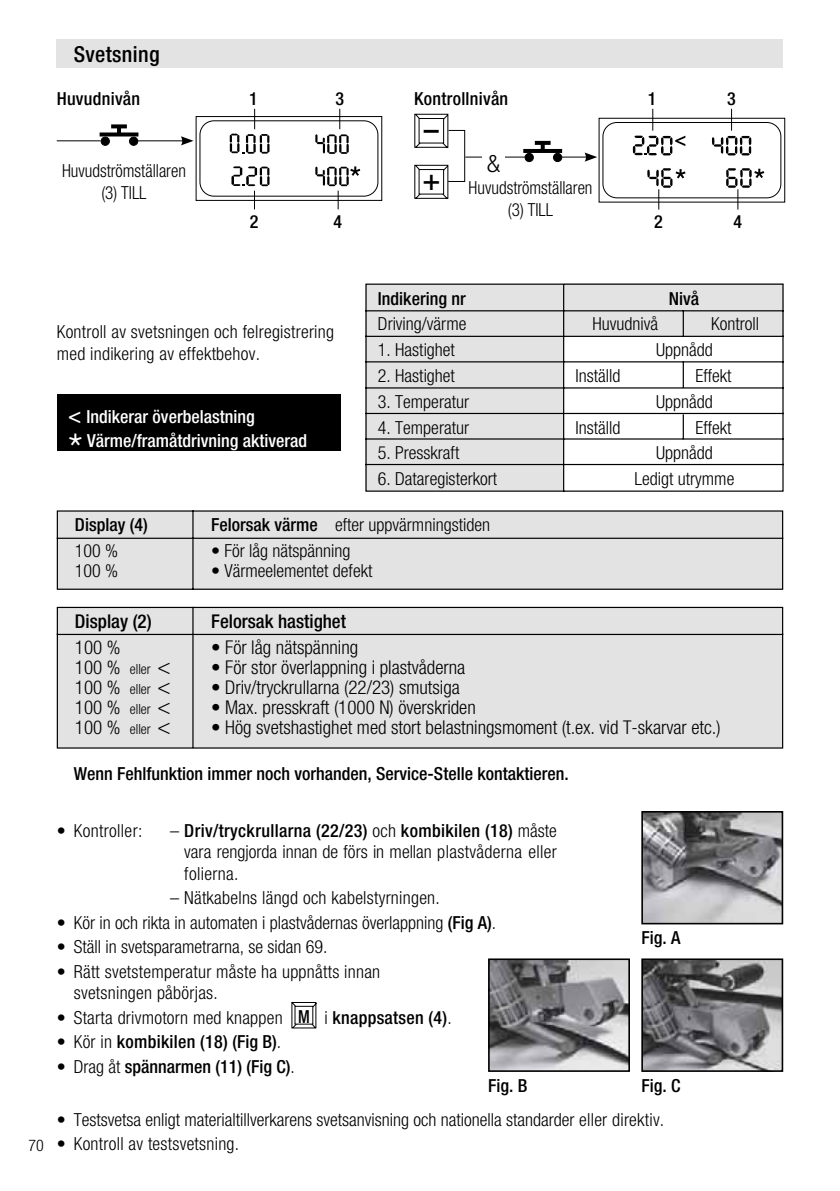
<style>
.page{position:relative;width:840px;height:1191px;background:#fff}
.page>*{position:absolute;margin:0;border:0;box-sizing:border-box;transform-origin:0 0}
.t1{font:300 condensed 44px "Helvetica Neue";color:#fff}
.t2{font:500 condensed 30px "Helvetica Neue";color:#000}
.t3{font:300 condensed 24px "Helvetica Neue";color:#000}
.t4{font:500 condensed 22px "Helvetica Neue";letter-spacing:.015em;color:#000}
.t5{font:300 condensed 19px "Helvetica Neue";color:#000}
.t6{font:500 condensed 19px "Helvetica Neue";color:#000}
.t7{font:300 condensed 18px/21.6px "Helvetica Neue";color:#000}
.t8{font:500 condensed 18px "Helvetica Neue";color:#000}
.t9{font:500 condensed 18px "Helvetica Neue";color:#fff}
.t10{font:300 condensed 18px/21.6px "Helvetica Neue";color:#000;text-align:center;scale:.95 1}
.t11{font:300 condensed 18px "Helvetica Neue";letter-spacing:.02em;color:#000}
.t12{font:500 condensed 18px "Helvetica Neue LTW1 G";color:#000;scale:.9 1}
.t13{font:300 condensed 16px "Helvetica Neue LTW1 G";color:#000}
.t14{font:300 condensed 14px "Helvetica Neue";color:#000}
.s1{font-size:22px}
.s2{font-weight:500}
.s3{font-size:19px}
.s4{font-weight:300}
</style>
<div class="page">
<svg style="left:56px;top:606px;width:728px;height:143px;background:#dcdcdc"></svg>
<svg style="left:56px;top:510px;width:728px;height:80px;background:#d8d8d8"></svg>
<hr style="left:57px;top:140px;width:43px;height:1px;background:#000">
<hr style="left:135px;top:140px;width:49px;height:1px;background:#000">
<svg style="left:99px;top:132px;width:39px;height:4px"></svg>
<svg style="left:111px;top:124px;width:16px;height:4px"></svg>
<svg style="left:117px;top:126px;width:4px;height:8px"></svg>
<div style="left:101px;top:137px;width:8px;height:8px;background:#000;border-radius:50%"></div>
<div style="left:101px;top:137px;width:9px;height:9px;border:1px solid #000;border-radius:50%"></div>
<div style="left:129px;top:137px;width:9px;height:8px;background:#000;border-radius:50%"></div>
<div style="left:129px;top:137px;width:9px;height:9px;border:1px solid #000;border-radius:50%"></div>
<svg style="left:181px;top:109px;width:201px;height:100px"></svg>
<hr style="left:465px;top:157px;width:63px;height:1px;background:#000">
<hr style="left:556px;top:157px;width:31px;height:1px;background:#000">
<svg style="left:584px;top:109px;width:200px;height:100px"></svg>
<hr style="left:523px;top:149px;width:39px;height:4px;background:#000">
<svg style="left:534px;top:141px;width:16px;height:4px"></svg>
<svg style="left:540px;top:143px;width:4px;height:6px"></svg>
<div style="left:525px;top:153px;width:8px;height:9px;background:#000;border-radius:50%"></div>
<div style="left:524px;top:153px;width:9px;height:9px;border:1px solid #000;border-radius:50%"></div>
<div style="left:553px;top:153px;width:8px;height:9px;background:#000;border-radius:50%"></div>
<div style="left:552px;top:153px;width:10px;height:9px;border:1px solid #000;border-radius:50%"></div>
<svg style="left:414px;top:164px;width:34px;height:35px"></svg>
<div style="left:419px;top:169px;width:24px;height:25px;background:#fff"></div>
<div style="left:418px;top:169px;width:26px;height:26px;border:1px solid #000"></div>
<svg style="left:414px;top:113px;width:34px;height:35px"></svg>
<div style="left:419px;top:118px;width:24px;height:25px;background:#fff"></div>
<div style="left:418px;top:118px;width:26px;height:25px;border:1px solid #000"></div>
<div style="left:482px;top:140px;width:22px;height:35px;background:#fff"></div>
<div style="left:447px;top:130px;width:18px;height:52px;border:1px solid #000"></div>
<div style="left:57px;top:40px;width:725px;height:28px;background:#e3e3e3"></div>
<div style="left:57px;top:394px;width:283px;height:57px;background:#000"></div>
<svg style="left:365px;top:283px;width:419px;height:209px"></svg>
<svg style="left:291px;top:1002px;width:26px;height:27px"></svg>
<div style="left:295px;top:1006px;width:17px;height:18px;background:#fff"></div>
<div style="left:294px;top:1005px;width:19px;height:19px;border:1px solid #000"></div>
<img style="left:644px;top:814px;width:135px;height:107px">
<div style="left:641px;top:811px;width:141px;height:113px;border:2px solid #000"></div>
<img style="left:491px;top:961px;width:135px;height:107px">
<div style="left:488px;top:958px;width:141px;height:113px;border:2px solid #000"></div>
<img style="left:644px;top:961px;width:135px;height:107px">
<div style="left:641px;top:958px;width:141px;height:113px;border:2px solid #000"></div>
<p class="t4" style="left:74px;top:46px;width:87px">Svetsning</p>
<p class="t8" style="left:57px;top:92px;width:85px">Huvudnivån</p>
<p class="t10" style="left:62px;top:161px;width:132px">Huvudströmställaren (3) TILL</p>
<p class="t8" style="left:249px;top:92px;width:10px">1</p>
<p class="t8" style="left:335px;top:92px;width:10px">3</p>
<p class="t8" style="left:250px;top:215px;width:10px">2</p>
<p class="t8" style="left:333px;top:215px;width:10px">4</p>
<p class="t8" style="left:414px;top:92px;width:95px">Kontrollnivån</p>
<h2 class="t2" style="left:423px;top:119px;width:16px">–</h2>
<h2 class="t2" style="left:422px;top:168px;width:19px">+</h2>
<h3 class="t3" style="left:487px;top:155px;width:14px">&amp;</h3>
<p class="t10" style="left:468px;top:178px;width:132px">Huvudströmställaren (3) TILL</p>
<p class="t8" style="left:647px;top:92px;width:10px">1</p>
<p class="t8" style="left:726px;top:92px;width:10px">3</p>
<p class="t8" style="left:654px;top:215px;width:10px">2</p>
<p class="t8" style="left:733px;top:215px;width:10px">4</p>
<p class="t7" style="left:57px;top:322px;width:279px">Kontroll av svetsningen och felregistrering med indikering av effektbehov.</p>
<p class="t9" style="left:68px;top:410px;width:188px"><span class="s1">&lt;</span> Indikerar överbelastning</p>
<h1 class="t1" style="left:68px;top:433px;width:16px">*</h1>
<p class="t9" style="left:87px;top:434px;width:221px">Värme/framåtdrivning aktiverad</p>
<p class="t8" style="left:378px;top:292px;width:89px">Indikering nr</p>
<p class="t8" style="left:668px;top:292px;width:32px">Nivå</p>
<p class="t7" style="left:378px;top:315px;width:90px">Driving/värme</p>
<p class="t7" style="left:592px;top:315px;width:67px">Huvudnivå</p>
<p class="t7" style="left:710px;top:315px;width:49px">Kontroll</p>
<p class="t7" style="left:378px;top:340px;width:78px">1. Hastighet</p>
<p class="t7" style="left:655px;top:340px;width:58px">Uppnådd</p>
<p class="t7" style="left:378px;top:366px;width:78px">2. Hastighet</p>
<p class="t7" style="left:575px;top:366px;width:46px">Inställd</p>
<p class="t7" style="left:695px;top:366px;width:37px">Effekt</p>
<p class="t7" style="left:378px;top:392px;width:92px">3. Temperatur</p>
<p class="t7" style="left:655px;top:392px;width:58px">Uppnådd</p>
<p class="t7" style="left:378px;top:418px;width:92px">4. Temperatur</p>
<p class="t7" style="left:575px;top:418px;width:46px">Inställd</p>
<p class="t7" style="left:695px;top:418px;width:37px">Effekt</p>
<p class="t7" style="left:378px;top:444px;width:83px">5. Presskraft</p>
<p class="t7" style="left:655px;top:444px;width:58px">Uppnådd</p>
<p class="t7" style="left:378px;top:469px;width:120px">6. Dataregisterkort</p>
<p class="t7" style="left:634px;top:469px;width:101px">Ledigt utrymme</p>
<p class="t8" style="left:75px;top:518px;width:74px">Display (4)</p>
<p class="t7" style="left:211px;top:516px;width:280px"><span class="s2">Felorsak värme</span> efter uppvärmningstiden</p>
<p class="t7" style="left:75px;top:541px;width:45px">100 %</p>
<p class="t7" style="left:211px;top:541px;width:141px">• För låg nätspänning</p>
<p class="t7" style="left:75px;top:561px;width:45px">100 %</p>
<p class="t7" style="left:211px;top:561px;width:162px">• Värmeelementet defekt</p>
<p class="t6" style="left:75px;top:614px;width:78px">Display (2)</p>
<p class="t6" style="left:211px;top:614px;width:136px">Felorsak hastighet</p>
<p class="t5" style="left:75px;top:640px;width:47px">100 %</p>
<p class="t5" style="left:211px;top:640px;width:148px">• För låg nätspänning</p>
<p class="t14" style="left:75px;top:663px;width:97px"><span class="s3">100 %</span> eller <span class="s1">&lt;</span></p>
<p class="t5" style="left:211px;top:660px;width:255px">• För stor överlappning i plastvåderna</p>
<p class="t14" style="left:75px;top:683px;width:97px"><span class="s3">100 %</span> eller <span class="s1">&lt;</span></p>
<p class="t5" style="left:211px;top:680px;width:250px">• Driv/tryckrullarna (22/23) smutsiga</p>
<p class="t14" style="left:75px;top:703px;width:97px"><span class="s3">100 %</span> eller <span class="s1">&lt;</span></p>
<p class="t5" style="left:211px;top:700px;width:266px">• Max. presskraft (1000 N) överskriden</p>
<p class="t14" style="left:75px;top:723px;width:97px"><span class="s3">100 %</span> eller <span class="s1">&lt;</span></p>
<p class="t5" style="left:211px;top:720px;width:510px">• Hög svetshastighet med stort belastningsmoment (t.ex. vid T-skarvar etc.)</p>
<p class="t8" style="left:74px;top:767px;width:496px">Wenn Fehlfunktion immer noch vorhanden, Service-Stelle kontaktieren.</p>
<p class="t13" style="left:28px;top:1140px;width:17px">70</p>
<p class="t11" style="left:57px;top:824px;width:87px">• Kontroller:</p>
<p class="t7" style="left:184px;top:821px;width:374px;text-align:justify;text-indent:-14px">– <span class="s2">Driv/tryckrullarna (22/23)</span> och <span class="s2">kombikilen (18)</span> måste vara rengjorda innan de förs in mellan plastvåderna eller folierna.</p>
<p class="t7" style="left:170px;top:888px;width:271px">– Nätkabelns längd och kabelstyrningen.</p>
<p class="t7" style="left:57px;top:913px;width:440px">• Kör in och rikta in automaten i plastvådernas överlappning <span class="s2">(Fig A)</span>.</p>
<p class="t7" style="left:57px;top:937px;width:272px">• Ställ in svetsparametrarna, se sidan 69.</p>
<p class="t7" style="left:74px;top:962px;width:308px;text-indent:-17px">• Rätt svetstemperatur måste ha uppnåtts innan svetsningen påbörjas.</p>
<p class="t7" style="left:57px;top:1008px;width:227px">• Starta drivmotorn med knappen</p>
<p class="t8" style="left:324px;top:1010px;width:129px"><span class="s4">i</span> knappsatsen (4)<span class="s4">.</span></p>
<p class="t8" style="left:57px;top:1035px;width:226px"><span class="s4">• Kör in</span> kombikilen (18) (Fig B)<span class="s4">.</span></p>
<p class="t8" style="left:57px;top:1059px;width:239px"><span class="s4">• Drag åt</span> spännarmen (11) (Fig C)<span class="s4">.</span></p>
<p class="t12" style="left:298px;top:1009px;width:14px">M</p>
<p class="t8" style="left:641px;top:931px;width:40px">Fig. A</p>
<p class="t8" style="left:488px;top:1078px;width:41px">Fig. B</p>
<p class="t8" style="left:641px;top:1078px;width:40px">Fig. C</p>
<p class="t7" style="left:57px;top:1110px;width:608px">• Testsvetsa enligt materialtillverkarens svetsanvisning och nationella standarder eller direktiv.</p>
<p class="t7" style="left:57px;top:1134px;width:184px">• Kontroll av testsvetsning.</p>
</div>
